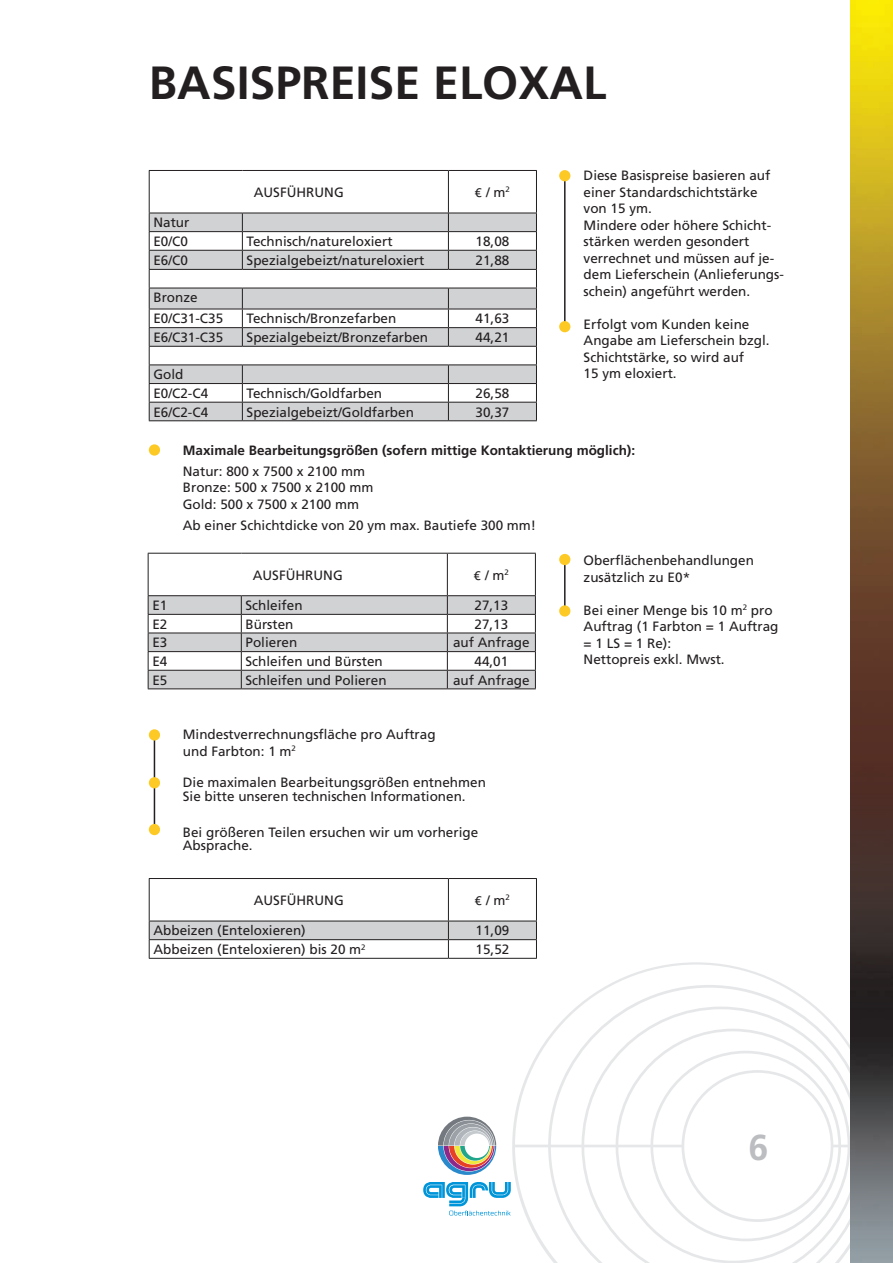
<style>
.page{position:relative;width:893px;height:1263px;background:#fff}
.page>*{position:absolute;margin:0;border:0;box-sizing:border-box;transform-origin:0 0}
.t1{font:700 46.5px "Frutiger LT Std";color:#231f20}
.t2{font:700 36px "Frutiger LT Std";color:#bcbdc0}
.t3{font:13.5px/16.5px "Frutiger LT Std";color:#231f20}
.t4{font:700 13.5px "Frutiger LT Std";color:#231f20}
.s1{font-family:"Consolas"}
</style>
<div class="page">
<svg style="left:512px;top:962px;width:338px;height:301px"></svg>
<img style="left:850px;top:0;width:43px;height:1263px">
<svg style="left:438px;top:1116px;width:59px;height:59px"></svg>
<svg style="left:423px;top:1182px;width:88px;height:33px"></svg>
<hr style="left:564px;top:557px;width:2px;height:55px;background:#231f20">
<hr style="left:564px;top:178px;width:2px;height:149px;background:#231f20">
<svg style="left:150px;top:214px;width:386px;height:206px;fill:#d1d2d4"></svg>
<hr style="left:149px;top:170px;width:93px;height:1px;background:#231f20">
<hr style="left:149px;top:171px;width:1px;height:42px;background:#231f20">
<hr style="left:242px;top:170px;width:206px;height:1px;background:#231f20">
<hr style="left:448px;top:170px;width:89px;height:1px;background:#231f20">
<hr style="left:448px;top:171px;width:1px;height:42px;background:#231f20">
<hr style="left:536px;top:171px;width:1px;height:42px;background:#231f20">
<hr style="left:149px;top:213px;width:93px;height:1px;background:#231f20">
<hr style="left:242px;top:213px;width:206px;height:1px;background:#231f20">
<hr style="left:448px;top:213px;width:89px;height:1px;background:#231f20">
<hr style="left:149px;top:231px;width:93px;height:1px;background:#231f20">
<hr style="left:242px;top:231px;width:206px;height:1px;background:#231f20">
<hr style="left:448px;top:231px;width:89px;height:1px;background:#231f20">
<hr style="left:149px;top:250px;width:93px;height:1px;background:#231f20">
<hr style="left:242px;top:250px;width:206px;height:1px;background:#231f20">
<svg style="left:242px;top:213px;width:1px;height:56px"></svg>
<hr style="left:448px;top:250px;width:89px;height:1px;background:#231f20">
<svg style="left:448px;top:213px;width:1px;height:56px"></svg>
<hr style="left:149px;top:309px;width:93px;height:1px;background:#231f20">
<hr style="left:242px;top:309px;width:206px;height:1px;background:#231f20">
<hr style="left:448px;top:309px;width:89px;height:1px;background:#231f20">
<hr style="left:149px;top:327px;width:93px;height:1px;background:#231f20">
<hr style="left:242px;top:327px;width:206px;height:1px;background:#231f20">
<svg style="left:242px;top:289px;width:1px;height:57px"></svg>
<hr style="left:448px;top:327px;width:89px;height:1px;background:#231f20">
<svg style="left:448px;top:289px;width:1px;height:57px"></svg>
<hr style="left:149px;top:383px;width:93px;height:1px;background:#231f20">
<hr style="left:242px;top:383px;width:206px;height:1px;background:#231f20">
<hr style="left:448px;top:383px;width:89px;height:1px;background:#231f20">
<hr style="left:149px;top:402px;width:93px;height:1px;background:#231f20">
<hr style="left:242px;top:402px;width:206px;height:1px;background:#231f20">
<svg style="left:242px;top:365px;width:1px;height:55px"></svg>
<hr style="left:448px;top:402px;width:89px;height:1px;background:#231f20">
<svg style="left:448px;top:365px;width:1px;height:55px"></svg>
<hr style="left:149px;top:420px;width:93px;height:1px;background:#231f20">
<hr style="left:242px;top:420px;width:206px;height:1px;background:#231f20">
<hr style="left:448px;top:420px;width:89px;height:1px;background:#231f20">
<hr style="left:149px;top:269px;width:93px;height:1px;background:#231f20">
<hr style="left:242px;top:269px;width:206px;height:1px;background:#231f20">
<hr style="left:448px;top:269px;width:89px;height:1px;background:#231f20">
<hr style="left:149px;top:288px;width:93px;height:1px;background:#231f20">
<hr style="left:242px;top:288px;width:206px;height:1px;background:#231f20">
<hr style="left:448px;top:288px;width:89px;height:1px;background:#231f20">
<hr style="left:149px;top:346px;width:93px;height:1px;background:#231f20">
<svg style="left:149px;top:213px;width:1px;height:207px"></svg>
<hr style="left:242px;top:346px;width:206px;height:1px;background:#231f20">
<hr style="left:448px;top:346px;width:89px;height:1px;background:#231f20">
<svg style="left:536px;top:213px;width:1px;height:207px"></svg>
<hr style="left:149px;top:364px;width:93px;height:1px;background:#231f20">
<hr style="left:242px;top:364px;width:206px;height:1px;background:#231f20">
<hr style="left:448px;top:364px;width:89px;height:1px;background:#231f20">
<hr style="left:148px;top:553px;width:93px;height:1px;background:#231f20">
<hr style="left:148px;top:554px;width:1px;height:41px;background:#231f20">
<hr style="left:241px;top:553px;width:206px;height:1px;background:#231f20">
<hr style="left:447px;top:553px;width:89px;height:1px;background:#231f20">
<hr style="left:447px;top:554px;width:1px;height:41px;background:#231f20">
<hr style="left:535px;top:554px;width:1px;height:41px;background:#231f20">
<hr style="left:148px;top:595px;width:93px;height:1px;background:#231f20">
<hr style="left:241px;top:595px;width:206px;height:1px;background:#231f20">
<hr style="left:447px;top:595px;width:89px;height:1px;background:#231f20">
<svg style="left:148px;top:596px;width:388px;height:93px"></svg>
<hr style="left:148px;top:670px;width:93px;height:1px;background:#231f20">
<hr style="left:241px;top:670px;width:206px;height:1px;background:#231f20">
<hr style="left:447px;top:670px;width:89px;height:1px;background:#231f20">
<hr style="left:149px;top:878px;width:299px;height:1px;background:#231f20">
<hr style="left:149px;top:879px;width:1px;height:42px;background:#231f20">
<hr style="left:448px;top:878px;width:89px;height:1px;background:#231f20">
<hr style="left:448px;top:879px;width:1px;height:42px;background:#231f20">
<hr style="left:536px;top:879px;width:1px;height:42px;background:#231f20">
<svg style="left:149px;top:921px;width:388px;height:37px"></svg>
<hr style="left:149px;top:958px;width:299px;height:1px;background:#231f20">
<hr style="left:448px;top:958px;width:89px;height:1px;background:#231f20">
<hr style="left:154px;top:735px;width:1px;height:94px;background:#231f20">
<div style="left:149px;top:444px;width:11px;height:12px;background:#fdca25;border-radius:50%"></div>
<div style="left:149px;top:729px;width:11px;height:11px;background:#fdca25;border-radius:50%"></div>
<div style="left:559px;top:170px;width:11px;height:11px;background:#fdca25;border-radius:50%"></div>
<div style="left:149px;top:777px;width:11px;height:11px;background:#fdca25;border-radius:50%"></div>
<div style="left:149px;top:824px;width:11px;height:11px;background:#fdca25;border-radius:50%"></div>
<div style="left:559px;top:554px;width:11px;height:11px;background:#fdca25;border-radius:50%"></div>
<div style="left:559px;top:605px;width:11px;height:12px;background:#fdca25;border-radius:50%"></div>
<div style="left:559px;top:321px;width:11px;height:11px;background:#fdca25;border-radius:50%"></div>
<h1 class="t1" style="left:149px;top:55px;width:459px">BASISPREISE ELOXAL</h1>
<p class="t3" style="left:153px;top:213px;width:38px;line-height:18.6px">Natur<br>E0/C0</p>
<p class="t3" style="left:254px;top:184px;width:91px">AUSFÜHRUNG</p>
<p class="t3" style="left:475px;top:184px;width:37px"><span class="s1">€</span> / m<sup>2</sup></p>
<p class="t3" style="left:247px;top:233px;width:148px">Technisch/natureloxiert</p>
<p class="t3" style="left:476px;top:233px;width:35px">18,08</p>
<p class="t3" style="left:153px;top:252px;width:36px">E6/C0</p>
<p class="t3" style="left:247px;top:252px;width:179px">Spezialgebeizt/natureloxiert</p>
<p class="t3" style="left:476px;top:252px;width:35px">21,88</p>
<p class="t3" style="left:153px;top:287px;width:71px;line-height:21px">Bronze<br>E0/C31-C35</p>
<p class="t3" style="left:247px;top:310px;width:151px">Technisch/Bronzefarben</p>
<p class="t3" style="left:476px;top:310px;width:35px">41,63</p>
<p class="t3" style="left:153px;top:329px;width:71px">E6/C31-C35</p>
<p class="t3" style="left:247px;top:329px;width:183px">Spezialgebeizt/Bronzefarben</p>
<p class="t3" style="left:476px;top:329px;width:35px">44,21</p>
<p class="t3" style="left:153px;top:365px;width:56px;line-height:18.6px">Gold<br>E0/C2-C4</p>
<p class="t3" style="left:247px;top:385px;width:137px">Technisch/Goldfarben</p>
<p class="t3" style="left:476px;top:385px;width:35px">26,58</p>
<p class="t3" style="left:153px;top:404px;width:56px">E6/C2-C4</p>
<p class="t3" style="left:247px;top:404px;width:169px">Spezialgebeizt/Goldfarben</p>
<p class="t3" style="left:476px;top:404px;width:35px">30,37</p>
<p class="t3" style="left:584px;top:167px;width:202px">Diese Basispreise basieren auf einer Standardschichtstärke von 15 ym.<br>Mindere oder höhere Schicht&shy;stärken werden gesondert verrechnet und müssen auf je&shy;dem Lieferschein (Anlieferungs&shy;schein) angeführt werden.</p>
<p class="t3" style="left:584px;top:316px;width:188px">Erfolgt vom Kunden keine<br>Angabe am Lieferschein bzgl.<br>Schichtstärke, so wird auf<br>15 ym eloxiert.</p>
<p class="t4" style="left:183px;top:442px;width:454px">Maximale Bearbeitungsgrößen (sofern mittige Kontaktierung möglich):</p>
<p class="t3" style="left:183px;top:463px;width:192px">Natur: 800 x 7500 x 2100 mm<br>Bronze: 500 x 7500 x 2100 mm<br>Gold: 500 x 7500 x 2100 mm</p>
<p class="t3" style="left:183px;top:517px;width:355px">Ab einer Schichtdicke von 20 ym max. Bautiefe 300 mm!</p>
<p class="t3" style="left:584px;top:552px;width:172px">Oberflächenbehandlungen zusätzlich zu E0*</p>
<p class="t3" style="left:584px;top:602px;width:196px">Bei einer Menge bis 10 m<sup>2</sup> pro<br>Auftrag (1 Farbton = 1 Auftrag = 1 LS = 1 Re):<br>Nettopreis exkl. Mwst.</p>
<p class="t3" style="left:253px;top:567px;width:91px">AUSFÜHRUNG</p>
<p class="t3" style="left:474px;top:567px;width:37px"><span class="s1">€</span> / m<sup>2</sup></p>
<p class="t3" style="left:152px;top:597px;width:17px">E1</p>
<p class="t3" style="left:246px;top:597px;width:59px">Schleifen</p>
<p class="t3" style="left:474px;top:597px;width:35px">27,13</p>
<p class="t3" style="left:152px;top:616px;width:17px">E2</p>
<p class="t3" style="left:246px;top:616px;width:50px">Bürsten</p>
<p class="t3" style="left:474px;top:616px;width:35px">27,13</p>
<p class="t3" style="left:152px;top:634px;width:17px">E3</p>
<p class="t3" style="left:246px;top:634px;width:53px">Polieren</p>
<p class="t3" style="left:453px;top:634px;width:78px">auf Anfrage</p>
<p class="t3" style="left:152px;top:653px;width:17px">E4</p>
<p class="t3" style="left:246px;top:653px;width:139px">Schleifen und Bürsten</p>
<p class="t3" style="left:474px;top:653px;width:35px">44,01</p>
<p class="t3" style="left:152px;top:672px;width:17px">E5</p>
<p class="t3" style="left:246px;top:672px;width:143px">Schleifen und Polieren</p>
<p class="t3" style="left:453px;top:672px;width:78px">auf Anfrage</p>
<p class="t3" style="left:183px;top:726px;width:254px">Mindestverrechnungsfläche pro Auftrag und Farbton: 1 m<sup>2</sup></p>
<p class="t3" style="left:183px;top:776px;width:305px;line-height:13.5px">Die maximalen Bearbeitungsgrößen entnehmen<br>Sie bitte unseren technischen Informationen.</p>
<p class="t3" style="left:183px;top:825px;width:297px;line-height:13.5px">Bei größeren Teilen ersuchen wir um vorherige<br>Absprache.</p>
<p class="t3" style="left:254px;top:892px;width:91px">AUSFÜHRUNG</p>
<p class="t3" style="left:475px;top:892px;width:37px"><span class="s1">€</span> / m<sup>2</sup></p>
<p class="t3" style="left:153px;top:922px;width:154px">Abbeizen (Enteloxieren)</p>
<p class="t3" style="left:476px;top:922px;width:35px">11,09</p>
<p class="t3" style="left:153px;top:941px;width:214px">Abbeizen (Enteloxieren) bis 20 m<sup>2</sup></p>
<p class="t3" style="left:476px;top:941px;width:35px">15,52</p>
<h2 class="t2" style="left:748px;top:1126px;width:22px">6</h2>
</div>
